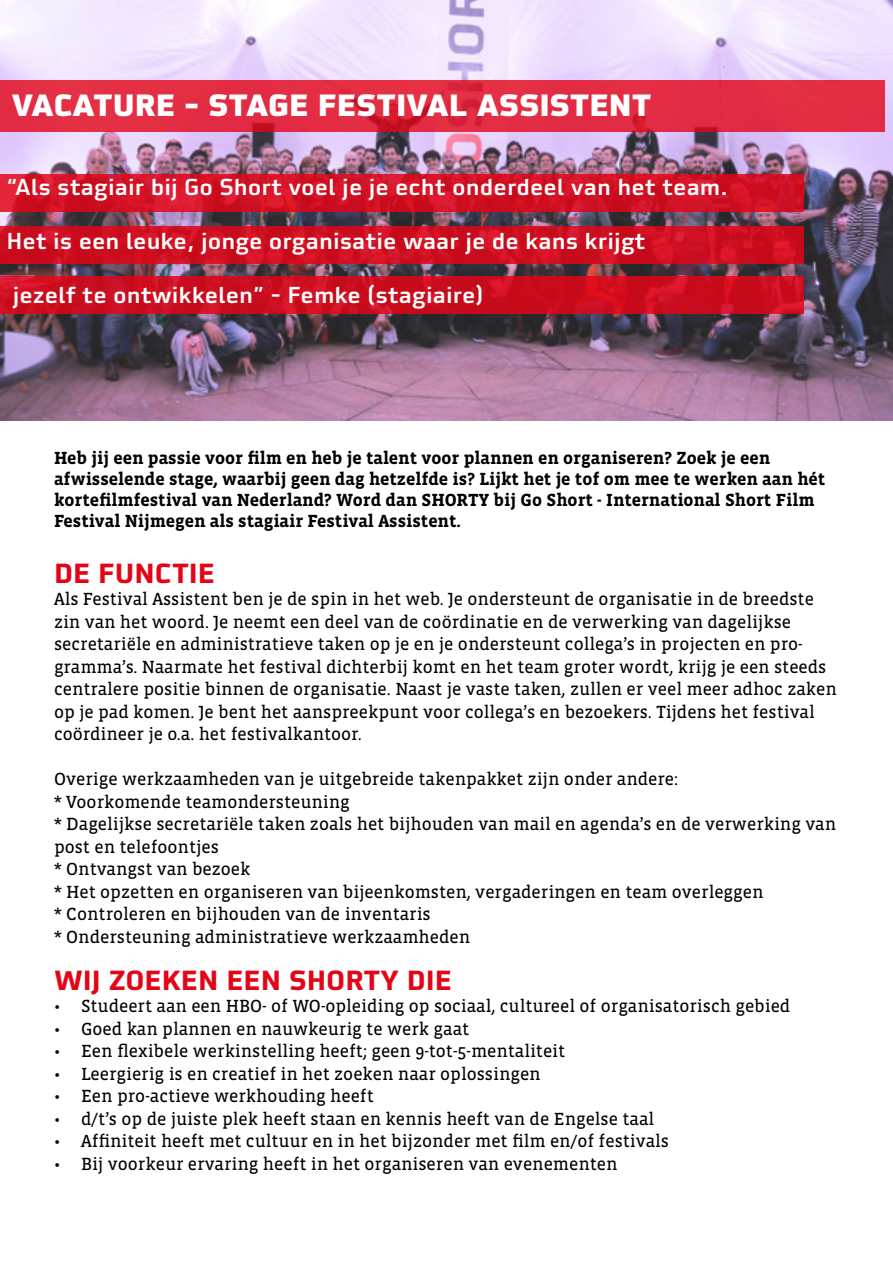
<style>
.page{position:relative;width:893px;height:1263px;background:#fff}
.page>*{position:absolute;margin:0;border:0;box-sizing:border-box;transform-origin:0 0}
.t1{font:900 30px "Utility OT";color:#fff}
.t2{font:700 27px "Utility OT";color:#e30517}
.t3{font:500 22.5px "Utility OT";color:#fff}
.t4{font:18px/22.5px "Vista Slab OT";color:#000}
.t5{font:700 18px/21px "Vista Slab OT";color:#000}
</style>
<div class="page">
<img style="left:0;top:0;width:893px;height:421px">
<svg style="left:0;top:174px;width:804px;height:38px;fill:#d11124"></svg>
<svg style="left:0;top:226px;width:804px;height:37px;fill:#cc0e1f"></svg>
<svg style="left:0;top:276px;width:804px;height:38px;fill:#c90c1c"></svg>
<div style="left:0;top:81px;width:884px;height:51px;background:#e32d44"></div>
<h1 class="t1" style="left:12px;top:85px;width:641px">VACATURE - STAGE FESTIVAL ASSISTENT</h1>
<p class="t3" style="left:6px;top:173px;width:723px">“Als stagiair bij Go Short voel je je echt onderdeel van het team.</p>
<p class="t3" style="left:6px;top:227px;width:641px">Het is een leuke, jonge organisatie waar je de kans krijgt</p>
<p class="t3" style="left:13px;top:281px;width:472px">jezelf te ontwikkelen” - Femke (stagiaire)</p>
<p class="t5" style="left:54px;top:447px;width:773px">Heb jij een passie voor film en heb je talent voor plannen en organiseren? Zoek je een afwisselende stage, waarbij geen dag hetzelfde is? Lijkt het je tof om mee te werken aan hét kortefilmfestival van Nederland? Word dan SHORTY bij Go Short - International Short Film Festival Nijmegen als stagiair Festival Assistent.</p>
<h2 class="t2" style="left:54px;top:556px;width:163px">DE FUNCTIE</h2>
<p class="t4" style="left:54px;top:588px;width:784px">Als Festival Assistent ben je de spin in het web. Je ondersteunt de organisatie in de breedste zin van het woord. Je neemt een deel van de coördinatie en de verwerking van dagelijkse secretariële en administratieve taken op je en je ondersteunt collega’s in projecten en pro&shy;gramma’s. Naarmate het festival dichterbij komt en het team groter wordt, krijg je een steeds centralere positie binnen de organisatie. Naast je vaste taken, zullen er veel meer adhoc zaken op je pad komen. Je bent het aanspreekpunt voor collega’s en bezoekers. Tijdens het festival coördineer je o.a. het festivalkantoor.</p>
<p class="t4" style="left:54px;top:768px;width:784px">Overige werkzaamheden van je uitgebreide takenpakket zijn onder andere:<br>* Voorkomende teamondersteuning<br>* Dagelijkse secretariële taken zoals het bijhouden van mail en agenda’s en de verwerking van post en telefoontjes<br>* Ontvangst van bezoek<br>* Het opzetten en organiseren van bijeenkomsten, vergaderingen en team overleggen<br>* Controleren en bijhouden van de inventaris<br>* Ondersteuning administratieve werkzaamheden</p>
<h2 class="t2" style="left:54px;top:963px;width:400px">WIJ ZOEKEN EEN SHORTY DIE</h2>
<p class="t4" style="left:54px;top:995px;width:738px">• Studeert aan een HBO- of WO-opleiding op sociaal, cultureel of organisatorisch gebied</p>
<p class="t4" style="left:54px;top:1018px;width:417px">• Goed kan plannen en nauwkeurig te werk gaat</p>
<p class="t4" style="left:54px;top:1040px;width:513px">• Een flexibele werkinstelling heeft; geen 9-tot-5-mentaliteit</p>
<p class="t4" style="left:54px;top:1063px;width:488px">• Leergierig is en creatief in het zoeken naar oplossingen</p>
<p class="t4" style="left:54px;top:1085px;width:321px">• Een pro-actieve werkhouding heeft</p>
<p class="t4" style="left:54px;top:1108px;width:602px">• d/t’s op de juiste plek heeft staan en kennis heeft van de Engelse taal</p>
<p class="t4" style="left:54px;top:1130px;width:616px">• Affiniteit heeft met cultuur en in het bijzonder met film en/of festivals</p>
<p class="t4" style="left:54px;top:1153px;width:565px">• Bij voorkeur ervaring heeft in het organiseren van evenementen</p>
</div>
